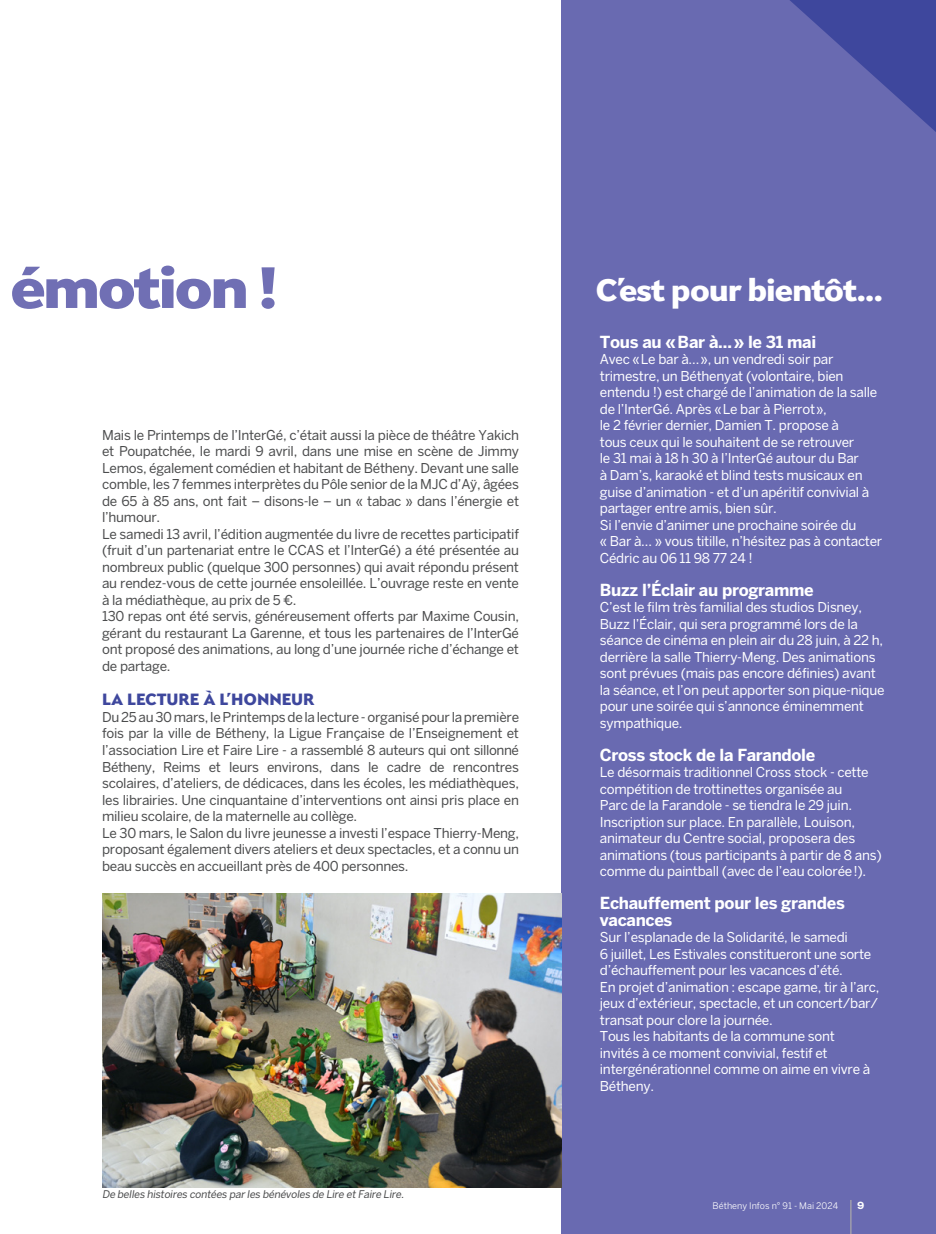
<style>
.page{position:relative;width:936px;height:1234px;background:#fff}
.page>*{position:absolute;margin:0;border:0;box-sizing:border-box;transform-origin:0 0}
.t1{font:900 58.8px "Seven One Eight";letter-spacing:-.05em;color:#706fb4}
.Titrage_718_Capitales{font:900 31.5px "Seven One Eight";letter-spacing:-.04em;color:#fff}
.Body_Benton_OK{font:700 16.5px/16.5px "Benton Sans";letter-spacing:-.02em;color:#fff}
.Body_Benton_OK-2{font:900 16.5px "Seven One Eight";letter-spacing:-.005em;color:#3e479d}
.Body_Benton_OK-3{font:13.5px/16.5px "Benton Sans";letter-spacing:-.02em;color:#fff}
.Body_Benton_OK-4{font:13.5px/16.5px "Benton Sans";letter-spacing:-.02em;color:#4b4c4d;text-align:justify}
.Right_page_number{font:700 12px "Bicyclette";color:#fff}
.Body_Benton_OK-5{font:italic 10.5px "Benton Sans";color:#4b4c4d}
.Page_number_title_right{font:9px "Benton Sans";color:#fff}
</style>
<div class="page">
<div style="left:561px;top:0;width:374px;height:1233px;background:#696ab1"></div>
<hr style="left:850px;top:1199px;width:1px;height:34px;background:#bbb8a9">
<svg style="left:790px;top:0;width:145px;height:131px"></svg>
<img style="left:102px;top:893px;width:459px;height:293px">
<h1 class="t1" style="left:10px;top:245px;width:270px">émotion !</h1>
<p class="Body_Benton_OK-4" style="left:102px;top:426px;width:418px">Mais le Printemps de l’InterGé, c’était aussi la pièce de théâtre Yakich et Poupatchée, le mardi 9 avril, dans une mise en scène de Jimmy Lemos, également comédien et habitant de Bétheny. Devant une salle comble, les 7 femmes interprètes du Pôle senior de la MJC d’Aÿ, âgées de 65 à 85 ans, ont fait – disons-le – un « tabac » dans l’énergie et l’humour.</p>
<p class="Body_Benton_OK-4" style="left:102px;top:525px;width:418px">Le samedi 13 avril, l’édition augmentée du livre de recettes participatif (fruit d’un partenariat entre le CCAS et l’InterGé) a été présentée au nombreux public (quelque 300 personnes) qui avait répondu présent au rendez-vous de cette journée ensoleillée. L’ouvrage reste en vente à la médiathèque, au prix de 5 €.</p>
<p class="Body_Benton_OK-4" style="left:102px;top:608px;width:418px">130 repas ont été servis, généreusement offerts par Maxime Cousin, gérant du restaurant La Garenne, et tous les partenaires de l’InterGé ont proposé des animations, au long d’une journée riche d’échange et de partage.</p>
<p class="Body_Benton_OK-2" style="left:102px;top:688px;width:214px">LA LECTURE À L’HONNEUR</p>
<p class="Body_Benton_OK-4" style="left:102px;top:708px;width:418px">Du 25 au 30 mars, le Printemps de la lecture - organisé pour la première fois par la ville de Bétheny, la Ligue Française de l’Enseignement et l’association Lire et Faire Lire - a rassemblé 8 auteurs qui ont sillonné Bétheny, Reims et leurs environs, dans le cadre de rencontres scolaires, d’ateliers, de dédicaces, dans les écoles, les médiathèques, les librairies. Une cinquantaine d’interventions ont ainsi pris place en milieu scolaire, de la maternelle au collège.</p>
<p class="Body_Benton_OK-4" style="left:102px;top:824px;width:418px">Le 30 mars, le Salon du livre jeunesse a investi l’espace Thierry-Meng, proposant également divers ateliers et deux spectacles, et a connu un beau succès en accueillant près de 400 personnes.</p>
<p class="Body_Benton_OK-5" style="left:102px;top:1187px;width:305px">De belles histoires contées par les bénévoles de Lire etFaire Lire.</p>
<p class="Titrage_718_Capitales" style="left:595px;top:268px;width:289px">C’est pour bientôt...</p>
<p class="Body_Benton_OK" style="left:600px;top:333px;width:218px">Tous au « Bar à… » le 31 mai</p>
<p class="Body_Benton_OK-3" style="left:600px;top:351px;width:279px">Avec « Le bar à… », un vendredi soir par trimestre, un Béthenyat (volontaire, bien entendu !) est chargé de l’animation de la salle de l’InterGé. Après « Le bar à Pierrot »,</p>
<p class="Body_Benton_OK-3" style="left:600px;top:417px;width:271px">le 2 février dernier, Damien T. propose à tous ceux qui le souhaitent de se retrouver<br>le 31 mai à 18 h 30 à l’InterGé autour du Bar à Dam’s, karaoké et blind tests musicaux en guise d’animation - et d’un apéritif convivial à partager entre amis, bien sûr.</p>
<p class="Body_Benton_OK-3" style="left:600px;top:516px;width:258px">Si l’envie d’animer une prochaine soirée du</p>
<p class="Body_Benton_OK-3" style="left:600px;top:532px;width:284px">« Bar à… » vous titille, n’hésitez pas à contacter<br>Cédric au 06 11 98 77 24 !</p>
<p class="Body_Benton_OK" style="left:600px;top:581px;width:215px">Buzz l’Éclair au programme</p>
<p class="Body_Benton_OK-3" style="left:600px;top:598px;width:286px">C’est le film très familial des studios Disney, Buzz l’Éclair, qui sera programmé lors de la séance de cinéma en plein air du 28 juin, à 22 h, derrière la salle Thierry-Meng. Des animations sont prévues (mais pas encore définies) avant la séance, et l’on peut apporter son pique-nique pour une soirée qui s’annonce éminemment sympathique.</p>
<p class="Body_Benton_OK" style="left:600px;top:746px;width:217px">Cross stock de la Farandole</p>
<p class="Body_Benton_OK-3" style="left:600px;top:763px;width:283px">Le désormais traditionnel Cross stock - cette compétition de trottinettes organisée au<br>Parc de la Farandole - se tiendra le 29 juin.<br>Inscription sur place. En parallèle, Louison, animateur du Centre social, proposera des animations (tous participants à partir de 8 ans) comme du paintball (avec de l’eau colorée !).</p>
<p class="Body_Benton_OK" style="left:600px;top:894px;width:246px">Echauffement pour les grandes vacances</p>
<p class="Body_Benton_OK-3" style="left:600px;top:928px;width:249px">Sur l’esplanade de la Solidarité, le samedi</p>
<p class="Body_Benton_OK-3" style="left:600px;top:945px;width:273px">6 juillet, Les Estivales constitueront une sorte d’échauffement pour les vacances d’été.</p>
<p class="Body_Benton_OK-3" style="left:600px;top:978px;width:281px">En projet d’animation : escape game, tir à l’arc, jeux d’extérieur, spectacle, et un concert/bar/ transat pour clore la journée.</p>
<p class="Body_Benton_OK-3" style="left:600px;top:1027px;width:272px">Tous les habitants de la commune sont invités à ce moment convivial, festif et intergénérationnel comme on aime en vivre à<br>Bétheny.</p>
<p class="Page_number_title_right" style="left:712px;top:1199px;width:127px">Bétheny Infos n° 91 - Mai 2024</p>
<p class="Right_page_number" style="left:857px;top:1197px;width:9px">9</p>
</div>
